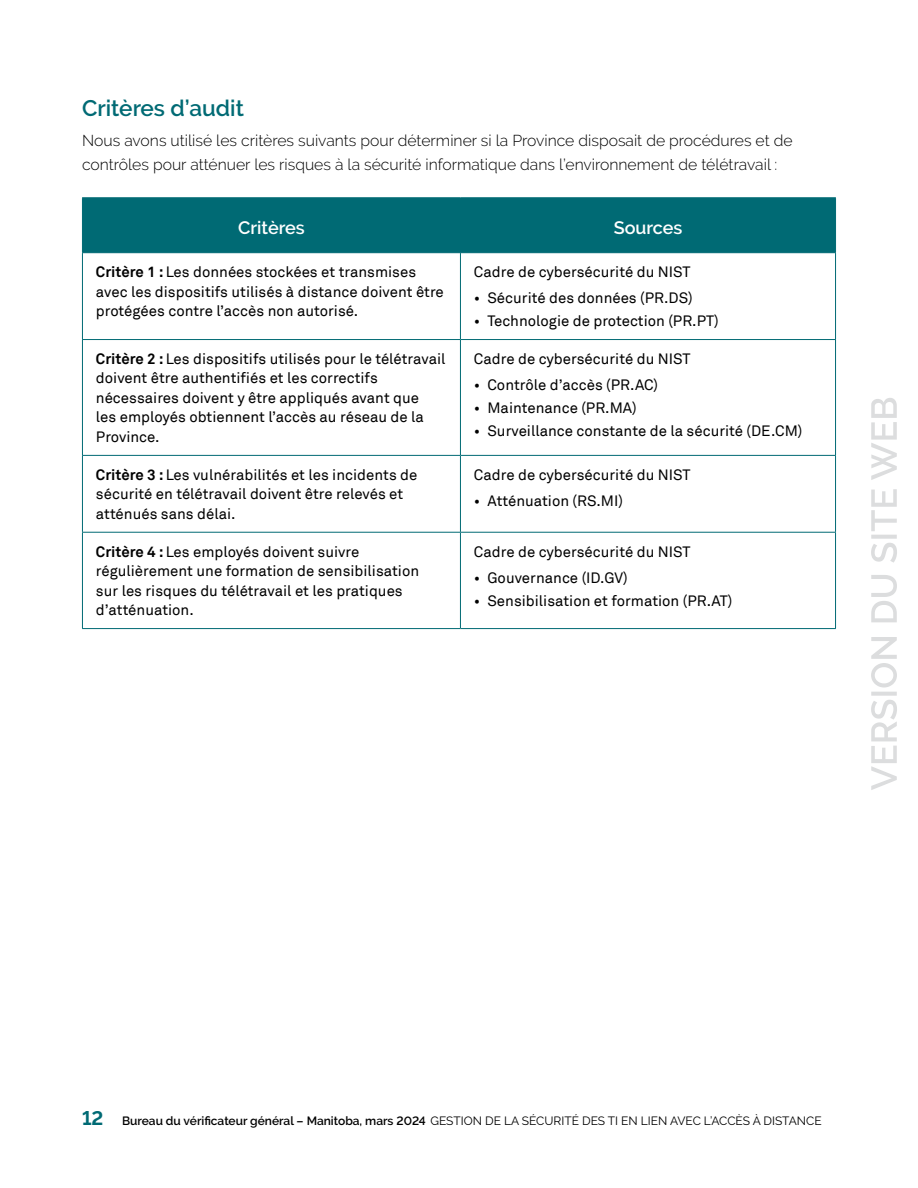
<style>
.page{position:relative;width:918px;height:1188px;background:#fff}
.page>*{position:absolute;margin:0;border:0;box-sizing:border-box;transform-origin:0 0}
.t1{font:600 22.5px "Raleway";color:#006a74}
.t2{font:600 18px "Raleway";color:#fff}
.t3{font:300 15.75px/24px "Raleway";color:#000}
.t4{font:15px/19.5px "Akkurat";color:#000}
.t5{font:12px "Raleway";color:#000}
.s1{font-weight:700}
.s2{font-weight:700;font-size:19.5px;color:#006a74}
.s3{font-weight:600}
</style>
<div class="page">
<svg style="left:871px;top:398px;width:26px;height:392px"></svg>
<div style="left:83px;top:198px;width:752px;height:54px;background:#006a74"></div>
<hr style="left:82px;top:197px;width:378px;height:1px;background:#006a74">
<hr style="left:82px;top:198px;width:1px;height:54px;background:#006a74">
<hr style="left:460px;top:197px;width:376px;height:1px;background:#006a74">
<hr style="left:460px;top:198px;width:1px;height:54px;background:#006a74">
<hr style="left:835px;top:198px;width:1px;height:54px;background:#006a74">
<hr style="left:82px;top:252px;width:378px;height:1px;background:#006a74">
<hr style="left:82px;top:253px;width:1px;height:86px;background:#006a74">
<hr style="left:460px;top:252px;width:376px;height:1px;background:#006a74">
<hr style="left:460px;top:253px;width:1px;height:86px;background:#006a74">
<hr style="left:835px;top:253px;width:1px;height:86px;background:#006a74">
<hr style="left:82px;top:339px;width:378px;height:1px;background:#006a74">
<hr style="left:82px;top:340px;width:1px;height:115px;background:#006a74">
<hr style="left:460px;top:339px;width:376px;height:1px;background:#006a74">
<hr style="left:460px;top:340px;width:1px;height:115px;background:#006a74">
<hr style="left:835px;top:340px;width:1px;height:115px;background:#006a74">
<hr style="left:82px;top:455px;width:378px;height:1px;background:#006a74">
<hr style="left:82px;top:456px;width:1px;height:76px;background:#006a74">
<hr style="left:460px;top:455px;width:376px;height:1px;background:#006a74">
<hr style="left:460px;top:456px;width:1px;height:76px;background:#006a74">
<hr style="left:835px;top:456px;width:1px;height:76px;background:#006a74">
<hr style="left:82px;top:532px;width:378px;height:1px;background:#006a74">
<hr style="left:82px;top:533px;width:1px;height:95px;background:#006a74">
<hr style="left:460px;top:532px;width:376px;height:1px;background:#006a74">
<hr style="left:460px;top:533px;width:1px;height:95px;background:#006a74">
<hr style="left:835px;top:533px;width:1px;height:95px;background:#006a74">
<hr style="left:82px;top:628px;width:378px;height:1px;background:#006a74">
<hr style="left:460px;top:628px;width:376px;height:1px;background:#006a74">
<h1 class="t1" style="left:82px;top:95px;width:163px">Critères d’audit</h1>
<p class="t3" style="left:82px;top:129px;width:712px">Nous avons utilisé les critères suivants pour déterminer si la Province disposait de procédures et de contrôles pour atténuer les risques à la sécurité informatique dans l’environnement de télétravail :</p>
<p class="t2" style="left:238px;top:217px;width:68px">Critères</p>
<p class="t2" style="left:614px;top:217px;width:70px">Sources</p>
<p class="t4" style="left:96px;top:262px;width:349px"><span class="s1">Critère 1 :</span> Les données stockées et transmises avec les dispositifs utilisés à distance doivent être protégées contre l’accès non autorisé.</p>
<p class="t4" style="left:474px;top:262px;width:218px">Cadre de cybersécurité du NIST</p>
<p class="t4" style="left:474px;top:289px;width:220px">• Sécurité des données (PR.DS)</p>
<p class="t4" style="left:474px;top:311px;width:246px">• Technologie de protection (PR.PT)</p>
<p class="t4" style="left:96px;top:349px;width:351px"><span class="s1">Critère 2 :</span> Les dispositifs utilisés pour le télétravail doivent être authentifiés et les correctifs nécessaires doivent y être appliqués avant que<br>les employés obtiennent l’accès au réseau de la Province.</p>
<p class="t4" style="left:474px;top:349px;width:218px">Cadre de cybersécurité du NIST</p>
<p class="t4" style="left:474px;top:376px;width:186px">• Contrôle d’accès (PR.AC)</p>
<p class="t4" style="left:474px;top:398px;width:164px">• Maintenance (PR.MA)</p>
<p class="t4" style="left:474px;top:421px;width:330px">• Surveillance constante de la sécurité (DE.CM)</p>
<p class="t4" style="left:96px;top:465px;width:323px"><span class="s1">Critère 3 :</span> Les vulnérabilités et les incidents de sécurité en télétravail doivent être relevés et atténués sans délai.</p>
<p class="t4" style="left:474px;top:465px;width:218px">Cadre de cybersécurité du NIST</p>
<p class="t4" style="left:474px;top:491px;width:150px">• Atténuation (RS.MI)</p>
<p class="t4" style="left:96px;top:542px;width:325px"><span class="s1">Critère 4 :</span> Les employés doivent suivre régulièrement une formation de sensibilisation sur les risques du télétravail et les pratiques d’atténuation.</p>
<p class="t4" style="left:474px;top:542px;width:218px">Cadre de cybersécurité du NIST</p>
<p class="t4" style="left:474px;top:568px;width:155px">• Gouvernance (ID.GV)</p>
<p class="t4" style="left:474px;top:591px;width:260px">• Sensibilisation et formation (PR.AT)</p>
<p class="t5" style="left:82px;top:1114px;width:741px"><span class="s2">12</span> <span class="s3">Bureau du vérificateur général – Manitoba, mars 2024</span> GESTION DE LA SÉCURITÉ DES TI EN LIEN AVEC L’ACCÈS À DISTANCE</p>
</div>
